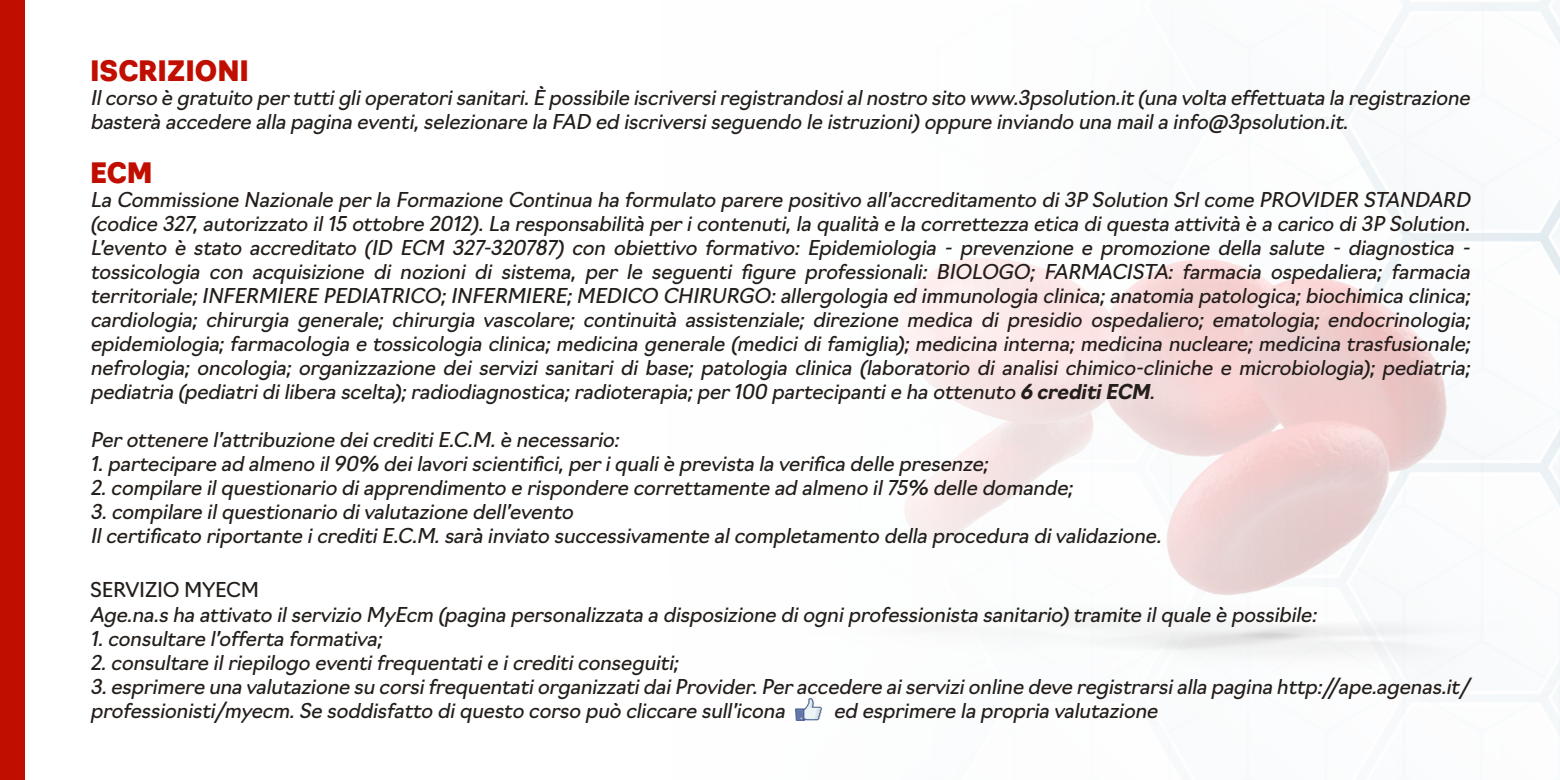
<style>
.page{position:relative;width:1560px;height:780px;background:#fff}
.page>*{position:absolute;margin:0;border:0;box-sizing:border-box;transform-origin:0 0}
.t1{font:900 27.5px "Navigo";color:#c00e00}
.t2{font:italic 20px/24px "Navigo";color:#241e1b}
.t3{font:20px "Navigo";letter-spacing:-.01em;color:#241e1b}
.s1{font-weight:700}
</style>
<div class="page">
<img style="left:795px;top:0;width:764px;height:733px">
<div style="left:0;top:0;width:25px;height:780px;background:#c00e00"></div>
<img style="left:795px;top:698px;width:26px;height:22px">
<p class="t1" style="left:90px;top:50px;width:161px">ISCRIZIONI</p>
<p class="t2" style="left:90px;top:84px;width:1386px">Ilcorso è gratuito pertuttiglioperatorisanitari.È possibile iscriversiregistrandosialnostro sito www.3psolution.it(una volta effettuata la registrazione basterà accedere alla pagina eventi,selezionare la FAD ed iscriversiseguendo le istruzioni)oppure inviando una maila info@3psolution.it.</p>
<p class="t1" style="left:90px;top:152px;width:64px">ECM</p>
<p class="t2" style="left:90px;top:186px;width:1386px;text-align:justify">La Commissione Nazionale perla Formazione Continua ha formulato parere positivo all’accreditamento di3P Solution Srlcome PROVIDER STANDARD (codice 327,autorizzato il15 ottobre 2012).La responsabilità pericontenuti,la qualità e la correttezza etica diquesta attività è a carico di3P Solution.<br>L’evento è stato accreditato (ID ECM 327-320787) con obiettivo formativo: Epidemiologia - prevenzione e promozione della salute - diagnostica - tossicologia con acquisizione di nozioni di sistema, per le seguenti figure professionali: BIOLOGO; FARMACISTA: farmacia ospedaliera; farmacia territoriale;INFERMIERE PEDIATRICO;INFERMIERE;MEDICO CHIRURGO:allergologia ed immunologia clinica;anatomia patologica;biochimica clinica; cardiologia; chirurgia generale; chirurgia vascolare; continuità assistenziale; direzione medica di presidio ospedaliero; ematologia; endocrinologia; epidemiologia;farmacologia e tossicologia clinica;medicina generale (medicidifamiglia);medicina interna;medicina nucleare;medicina trasfusionale; nefrologia; oncologia; organizzazione dei servizi sanitari di base; patologia clinica (laboratorio di analisi chimico-cliniche e microbiologia); pediatria; pediatria (pediatridilibera scelta);radiodiagnostica;radioterapia;per100 partecipantie ha ottenuto <span class="s1">6 creditiECM</span>.</p>
<p class="t2" style="left:90px;top:426px;width:535px">Perottenere l’attribuzione deicreditiE.C.M.è necessario:</p>
<p class="t2" style="left:90px;top:450px;width:904px">1.partecipare ad almeno il90% deilavoriscientifici,periqualiè prevista la verifica delle presenze;</p>
<p class="t2" style="left:90px;top:474px;width:988px">2.compilare ilquestionario diapprendimento e rispondere correttamente ad almeno il75% delle domande;</p>
<p class="t2" style="left:90px;top:498px;width:489px">3.compilare ilquestionario divalutazione dell’evento</p>
<p class="t2" style="left:90px;top:522px;width:1077px">Ilcertificato riportante icreditiE.C.M.sarà inviato successivamente alcompletamento della procedura divalidazione.</p>
<p class="t3" style="left:90px;top:574px;width:171px">SERVIZIO MYECM</p>
<p class="t2" style="left:90px;top:600px;width:1232px">Age.na.sha attivato ilservizio MyEcm (pagina personalizzata a disposizione diogniprofessionista sanitario)tramite ilquale è possibile:</p>
<p class="t2" style="left:90px;top:624px;width:298px">1.consultare l’offerta formativa;</p>
<p class="t2" style="left:90px;top:648px;width:594px">2.consultare ilriepilogo eventifrequentatie icrediticonseguiti;</p>
<p class="t2" style="left:90px;top:672px;width:1385px">3.esprimere una valutazione su corsifrequentatiorganizzatidaiProvider.Peraccedere aiservizionline deve registrarsialla pagina http://ape.agenas.it/ professionisti/myecm.Se soddisfatto diquesto corso può cliccare sull’icona</p>
<p class="t2" style="left:833px;top:696px;width:330px">ed esprimere la propria valutazione</p>
</div>
